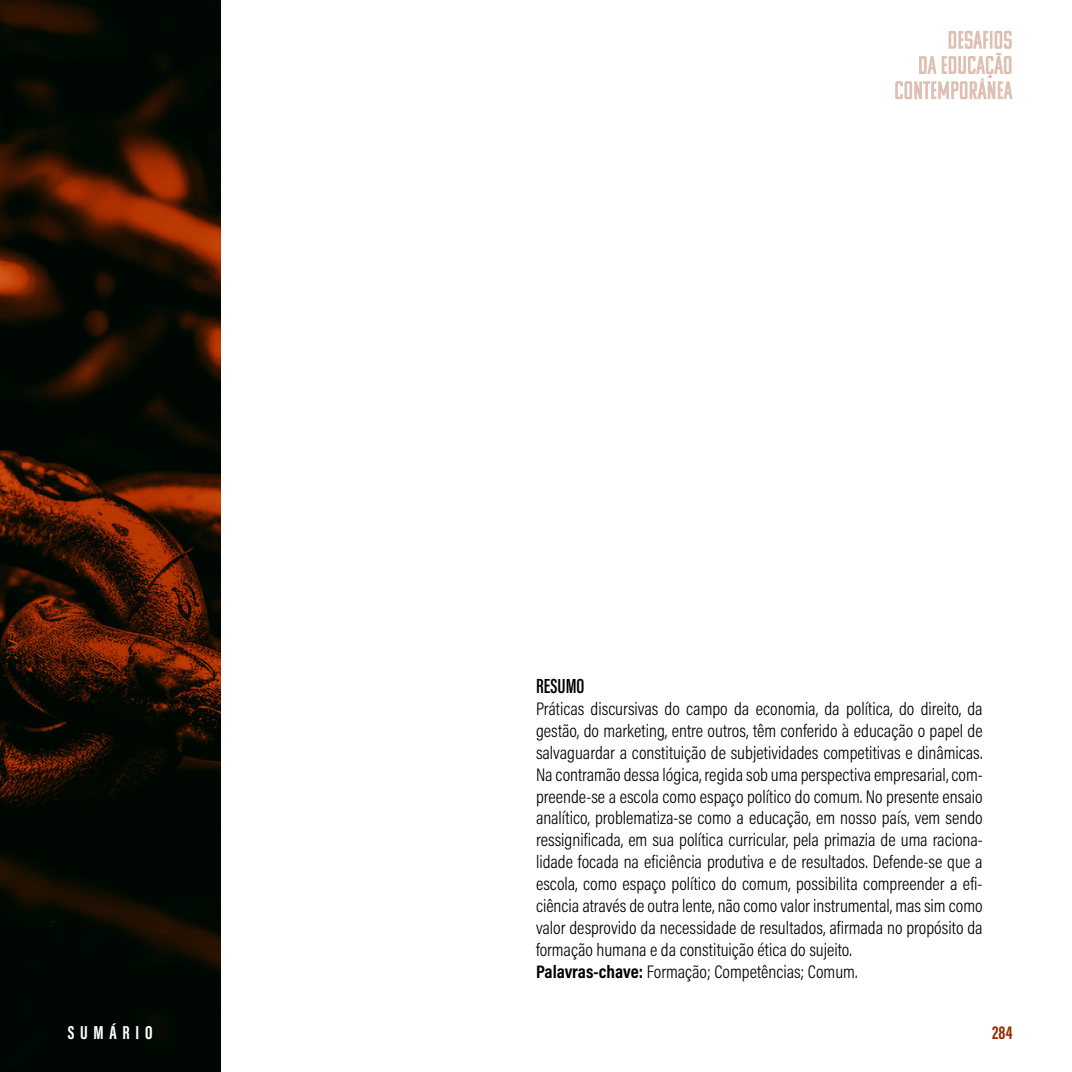
<style>
.page{position:relative;width:1072px;height:1072px;background:#fff}
.page>*{position:absolute;margin:0;border:0;box-sizing:border-box;transform-origin:0 0}
.t1{font:600 21px "Acumin Pro Extra Cond";color:#000}
.t2{font:700 19.25px "Acumin Pro Extra Cond";letter-spacing:.3em;color:#fff}
.t3{font:700 19.25px "Acumin Pro Extra Cond";color:#932b00}
.t4{font:300 18.38px/21.9px "Acumin Pro Cond";color:#000}
.s1{font-weight:700}
</style>
<div class="page">
<img style="left:0;top:0;width:220px;height:1071px">
<svg style="left:895px;top:31px;width:117px;height:68px"></svg>
<p class="t1" style="left:536px;top:673px;width:50px">RESUMO</p>
<p class="t4" style="left:536px;top:697px;width:448px">Práticas discursivas do campo da economia, da política, do direito, da gestão, do marketing, entre outros, têm conferido à educação o papel de salvaguardar a constituição de subjetividades competitivas e dinâmicas.<br>Na contramão dessa lógica, regida sob uma perspectiva empresarial, com&shy;preende-se a escola como espaço político do comum. No presente ensaio analítico, problematiza-se como a educação, em nosso país, vem sendo ressignificada, em sua política curricular, pela primazia de uma raciona&shy;lidade focada na eficiência produtiva e de resultados. Defende-se que a escola, como espaço político do comum, possibilita compreender a efi&shy;ciência através de outra lente, não como valor instrumental, mas sim como valor desprovido da necessidade de resultados, afirmada no propósito da formação humana e da constituição ética do sujeito.<br><span class="s1">Palavras-chave:</span> Formação; Competências; Comum.</p>
<p class="t2" style="left:68px;top:1020px;width:86px">SUMÁRIO</p>
<p class="t3" style="left:992px;top:1020px;width:22px">284</p>
</div>
